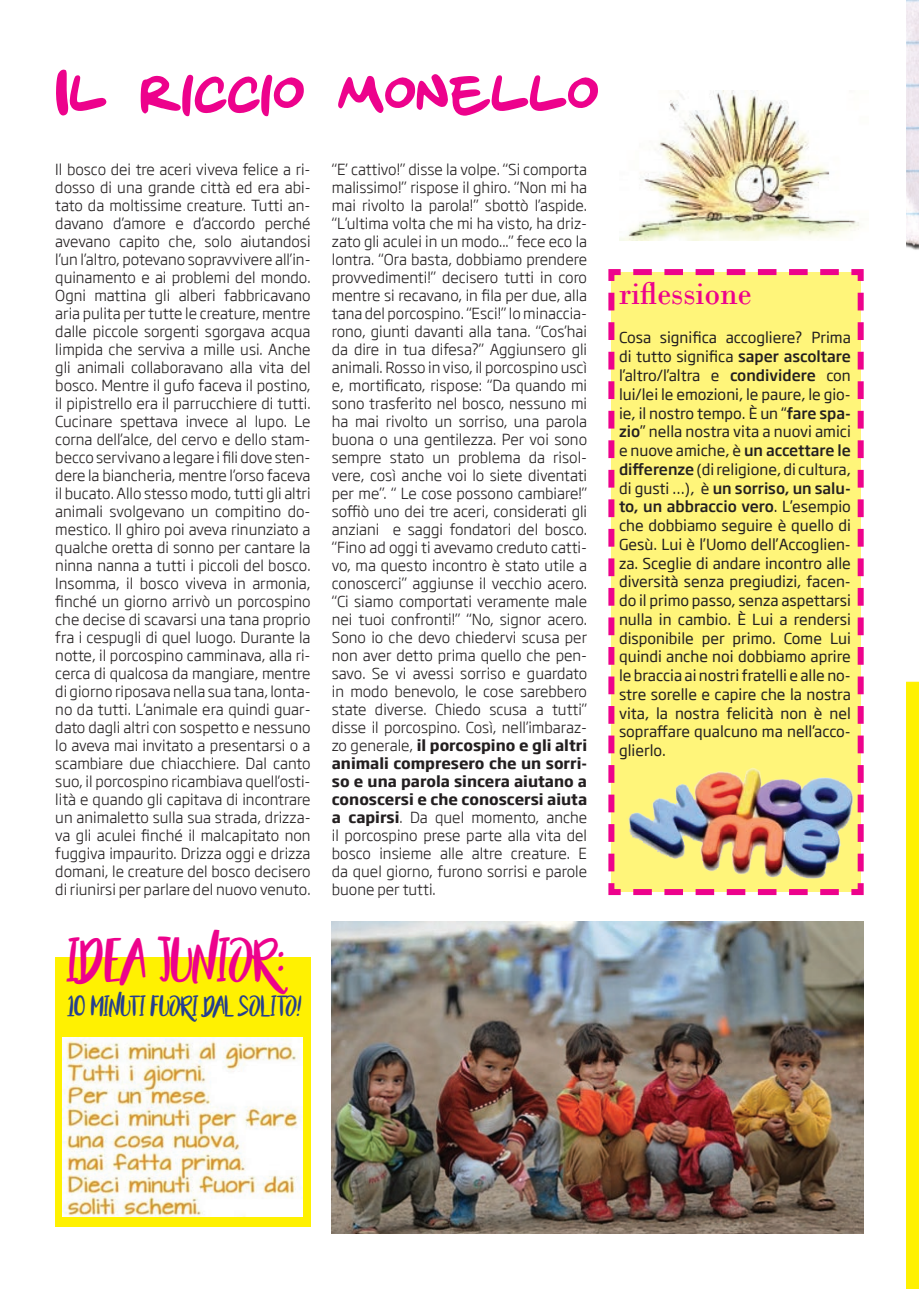
<style>
.page{position:relative;width:919px;height:1289px;background:#fff}
.page>*{position:absolute;margin:0;border:0;box-sizing:border-box;transform-origin:0 0}
.t1{font:78px "Alex Bold";color:#ed028c}
.t2{font:45px "Beautyandthe Beast";color:#ed028c}
.t3{font:33px "Bodoni";color:#ed028c}
.t4{font:21px "Beautyandthe Beast";color:#253f8e}
.t5{font:300 15px/18px "Soho Gothic Std";color:#231f20;text-align:justify}
.t6{font:15px/18.8px "Soho Gothic Std";color:#231f20;text-align:justify}
.s1{font-weight:700}
.s2{font-weight:500}
</style>
<div class="page">
<div style="left:906px;top:681px;width:12px;height:607px;background:#fff101"></div>
<img style="left:906px;top:0;width:12px;height:250px">
<img style="left:332px;top:921px;width:531px;height:312px">
<img style="left:619px;top:91px;width:241px;height:149px">
<div style="left:608px;top:269px;width:256px;height:627px;background:#fff57a"></div>
<div style="left:55px;top:957px;width:255px;height:268px;background:#fff101"></div>
<img style="left:63px;top:1037px;width:239px;height:179px">
<img style="left:617px;top:731px;width:246px;height:164px">
<h1 class="t1" style="left:55px;top:61px;width:545px">Il riccio monello</h1>
<p class="t5" style="left:55px;top:160px;width:257px">Il bosco dei tre aceri viveva felice a ri&shy;dosso di una grande città ed era abi&shy;tato da moltissime creature. Tutti an&shy;davano d’amore e d’accordo perché avevano capito che, solo aiutandosi l’un l’altro, potevano sopravvivere all’in&shy;quinamento e ai problemi del mondo.<br>Ogni mattina gli alberi fabbricavano aria pulita per tutte le creature, mentre dalle piccole sorgenti sgorgava acqua limpida che serviva a mille usi. Anche gli animali collaboravano alla vita del bosco. Mentre il gufo faceva il postino, il pipistrello era il parrucchiere di tutti.<br>Cucinare spettava invece al lupo. Le corna dell’alce, del cervo e dello stam&shy;becco servivano a legare i fili dove sten&shy;dere la biancheria, mentre l’orso faceva il bucato. Allo stesso modo, tutti gli altri animali svolgevano un compitino do&shy;mestico. Il ghiro poi aveva rinunziato a qualche oretta di sonno per cantare la ninna nanna a tutti i piccoli del bosco.<br>Insomma, il bosco viveva in armonia, finché un giorno arrivò un porcospino che decise di scavarsi una tana proprio fra i cespugli di quel luogo. Durante la notte, il porcospino camminava, alla ri&shy;cerca di qualcosa da mangiare, mentre di giorno riposava nella sua tana, lonta&shy;no da tutti. L’animale era quindi guar&shy;dato dagli altri con sospetto e nessuno lo aveva mai invitato a presentarsi o a scambiare due chiacchiere. Dal canto suo, il porcospino ricambiava quell’osti&shy;lità e quando gli capitava di incontrare un animaletto sulla sua strada, drizza&shy;va gli aculei finché il malcapitato non fuggiva impaurito. Drizza oggi e drizza domani, le creature del bosco decisero di riunirsi per parlare del nuovo venuto.</p>
<p class="t5" style="left:332px;top:160px;width:257px">“E’ cattivo!” disse la volpe. “Si comporta malissimo!” rispose il ghiro. “Non mi ha mai rivolto la parola!” sbottò l’aspide. “L’ultima volta che mi ha visto, ha driz&shy;zato gli aculei in un modo...” fece eco la lontra. “Ora basta, dobbiamo prendere provvedimenti!” decisero tutti in coro mentre si recavano, in fila per due, alla tana del porcospino. “Esci!” lo minaccia&shy;rono, giunti davanti alla tana. “Cos’hai da dire in tua difesa?” Aggiunsero gli animali. Rosso in viso, il porcospino uscì e, mortificato, rispose: “Da quando mi sono trasferito nel bosco, nessuno mi ha mai rivolto un sorriso, una parola buona o una gentilezza. Per voi sono sempre stato un problema da risol&shy;vere, così anche voi lo siete diventati per me”. “ Le cose possono cambiare!” soffiò uno dei tre aceri, considerati gli anziani e saggi fondatori del bosco. “Fino ad oggi ti avevamo creduto catti&shy;vo, ma questo incontro è stato utile a conoscerci” aggiunse il vecchio acero. “Ci siamo comportati veramente male nei tuoi confronti!” “No, signor acero.<br>Sono io che devo chiedervi scusa per non aver detto prima quello che pen&shy;savo. Se vi avessi sorriso e guardato in modo benevolo, le cose sarebbero state diverse. Chiedo scusa a tutti” disse il porcospino. Così, nell’imbaraz&shy;zo generale, <span class="s1">il porcospino e gli altri animali compresero che un sorri&shy;so e una parola sincera aiutano a conoscersi e che conoscersi aiuta a capirsi</span>. Da quel momento, anche il porcospino prese parte alla vita del bosco insieme alle altre creature. E da quel giorno, furono sorrisi e parole buone per tutti.</p>
<h2 class="t2" style="left:67px;top:928px;width:218px">IDEA JUNIOR:</h2>
<h3 class="t4" style="left:67px;top:991px;width:236px">10 MINUTI FUORI DAL SOLITO!</h3>
<h3 class="t3" style="left:619px;top:273px;width:134px">riflessione</h3>
<p class="t6" style="left:619px;top:329px;width:233px">Cosa significa accogliere? Prima di tutto significa <span class="s2">saper ascoltare </span>l’altro/l’altra e <span class="s2">condividere</span> con lui/lei le emozioni, le paure, le gio&shy;ie, il nostro tempo. È un “<span class="s2">fare spa&shy;zio</span>” nella nostra vita a nuovi amici e nuove amiche, è <span class="s2">un accettare le differenze</span> (di religione, di cultura, di gusti …), è <span class="s2">un sorriso, un salu&shy;to, un abbraccio vero</span>. L’esempio che dobbiamo seguire è quello di Gesù. Lui è l’Uomo dell’Accoglien&shy;za. Sceglie di andare incontro alle diversità senza pregiudizi, facen&shy;do il primo passo, senza aspettarsi nulla in cambio. È Lui a rendersi disponibile per primo. Come Lui quindi anche noi dobbiamo aprire le braccia ai nostri fratelli e alle no&shy;stre sorelle e capire che la nostra vita, la nostra felicità non è nel sopraffare qualcuno ma nell’acco&shy;glierlo.</p>
</div>
